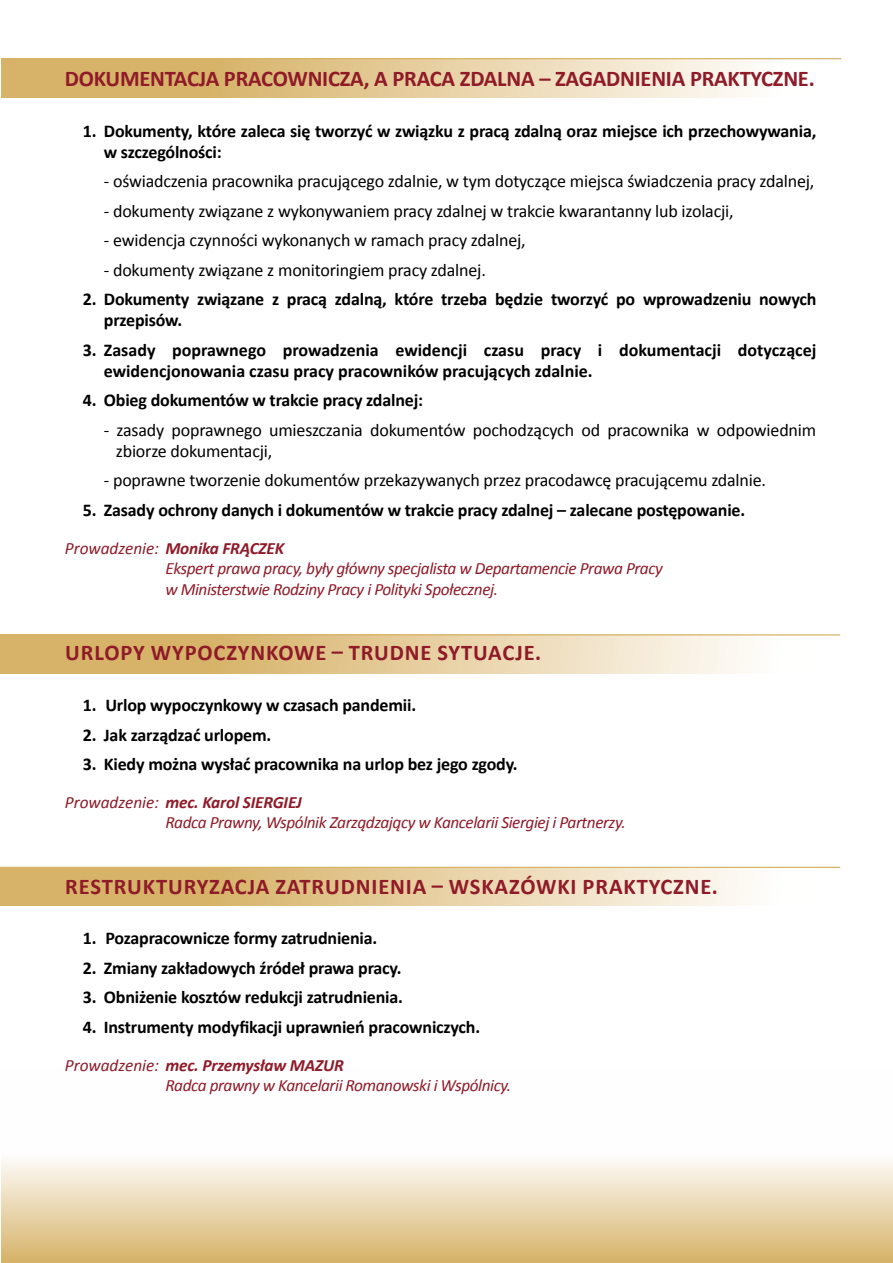
<style>
.page{position:relative;width:893px;height:1263px;background:#fff}
.page>*{position:absolute;margin:0;border:0;box-sizing:border-box;transform-origin:0 0}
.t1{font:700 22.5px "Calibri";letter-spacing:.025em;color:#8f1a28}
.t2{font:700 22.5px "Calibri";letter-spacing:-.01em;color:#8f1a28}
.t3{font:700 18px/21px "Calibri";letter-spacing:-.01em;color:#000}
.t4{font:18px/21px "Calibri";letter-spacing:-.01em;color:#000}
.t5{font:italic 17.25px/20.7px "Calibri";letter-spacing:-.025em;color:#8f1a28}
.s1{font-weight:700}
</style>
<div class="page">
<svg style="left:0;top:635px;width:812px;height:38px;background:#e6cfa1"></svg>
<hr style="left:0;top:634px;width:840px;height:1px;background:#d7b369">
<svg style="left:1px;top:59px;width:812px;height:38px;background:#e6cfa1"></svg>
<hr style="left:1px;top:58px;width:840px;height:1px;background:#d7b369">
<svg style="left:0;top:868px;width:751px;height:38px;background:#e4cc9b"></svg>
<hr style="left:0;top:867px;width:840px;height:1px;background:#d7b369">
<svg style="left:1px;top:1160px;width:892px;height:103px;background:#e8d5ad"></svg>
<p class="t2" style="left:65px;top:65px;width:751px">DOKUMENTACJA PRACOWNICZA, A PRACA ZDALNA – ZAGADNIENIA PRAKTYCZNE.</p>
<p class="t3" style="left:104px;top:119px;width:714px;text-indent:-21px">1. Dokumenty, które zaleca się tworzyć w związku z pracą zdalną oraz miejsce ich przechowywania, w szczególności:</p>
<p class="t4" style="left:104px;top:170px;width:712px">- oświadczenia pracownika pracującego zdalnie, w tym dotyczące miejsca świadczenia pracy zdalnej,</p>
<p class="t4" style="left:104px;top:199px;width:631px">- dokumenty związane z wykonywaniem pracy zdalnej w trakcie kwarantanny lub izolacji,</p>
<p class="t4" style="left:104px;top:229px;width:423px">- ewidencja czynności wykonanych w ramach pracy zdalnej,</p>
<p class="t4" style="left:104px;top:258px;width:383px">- dokumenty związane z monitoringiem pracy zdalnej.</p>
<p class="t3" style="left:104px;top:288px;width:714px;text-indent:-21px">2. Dokumenty związane z pracą zdalną, które trzeba będzie tworzyć po wprowadzeniu nowych przepisów.</p>
<p class="t3" style="left:104px;top:338px;width:714px;text-indent:-21px">3. Zasady poprawnego prowadzenia ewidencji czasu pracy i dokumentacji dotyczącej ewidencjonowania czasu pracy pracowników pracujących zdalnie.</p>
<p class="t3" style="left:83px;top:389px;width:342px">4. Obieg dokumentów w trakcie pracy zdalnej:</p>
<p class="t4" style="left:116px;top:418px;width:702px;text-indent:-12px">- zasady poprawnego umieszczania dokumentów pochodzących od pracownika w odpowiednim zbiorze dokumentacji,</p>
<p class="t4" style="left:104px;top:469px;width:664px">- poprawne tworzenie dokumentów przekazywanych przez pracodawcę pracującemu zdalnie.</p>
<p class="t3" style="left:83px;top:498px;width:664px">5. Zasady ochrony danych i dokumentów w trakcie pracy zdalnej – zalecane postępowanie.</p>
<p class="t5" style="left:165px;top:537px;width:499px;text-indent:-100px">Prowadzenie: <span class="s1">Monika FRĄCZEK<br></span>Ekspert prawa pracy, były główny specjalista w Departamencie Prawa Pracy w Ministerstwie Rodziny Pracy i Polityki Społecznej.</p>
<p class="t1" style="left:65px;top:639px;width:477px">URLOPY WYPOCZYNKOWE – TRUDNE SYTUACJE.</p>
<p class="t3" style="left:83px;top:694px;width:335px">1. Urlop wypoczynkowy w czasach pandemii.</p>
<p class="t3" style="left:83px;top:723px;width:190px">2. Jak zarządzać urlopem.</p>
<p class="t3" style="left:83px;top:753px;width:436px">3. Kiedy można wysłać pracownika na urlop bez jego zgody.</p>
<p class="t5" style="left:165px;top:791px;width:462px;text-indent:-100px">Prowadzenie: <span class="s1">mec. Karol SIERGIEJ<br></span>Radca Prawny, Wspólnik Zarządzający w Kancelarii Siergiej i Partnerzy.</p>
<p class="t1" style="left:65px;top:872px;width:654px">RESTRUKTURYZACJA ZATRUDNIENIA – WSKAZÓWKI PRAKTYCZNE.</p>
<p class="t3" style="left:83px;top:927px;width:296px">1. Pozapracownicze formy zatrudnienia.</p>
<p class="t3" style="left:83px;top:957px;width:320px">2. Zmiany zakładowych źródeł prawa pracy.</p>
<p class="t3" style="left:83px;top:986px;width:322px">3. Obniżenie kosztów redukcji zatrudnienia.</p>
<p class="t3" style="left:83px;top:1016px;width:399px">4. Instrumenty modyfikacji uprawnień pracowniczych.</p>
<p class="t5" style="left:165px;top:1054px;width:347px;text-indent:-100px">Prowadzenie: <span class="s1">mec. Przemysław MAZUR<br></span>Radca prawny w Kancelarii Romanowski i Wspólnicy.</p>
</div>
